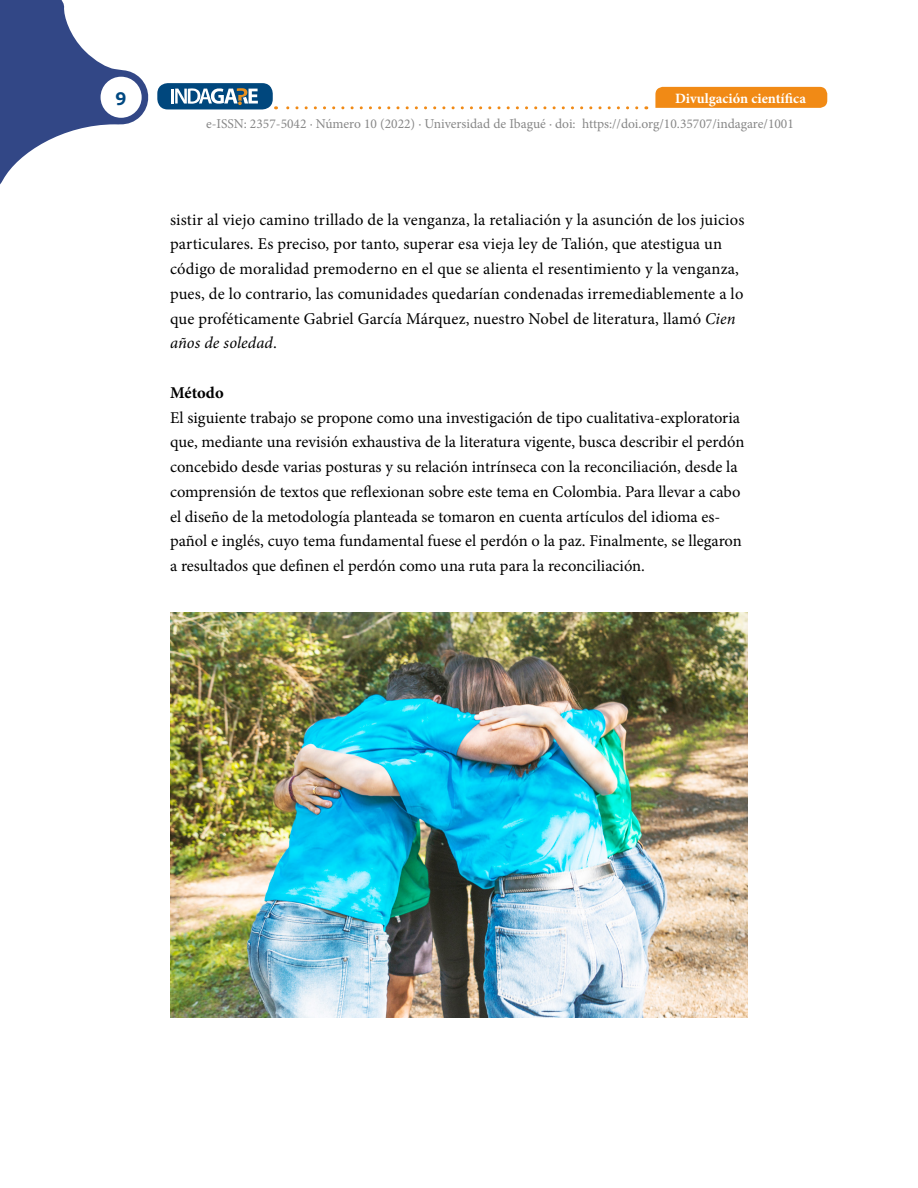
<style>
.page{position:relative;width:918px;height:1188px;background:#fff}
.page>*{position:absolute;margin:0;border:0;box-sizing:border-box;transform-origin:0 0}
.t1{font:700 18px "Bitter";color:#004881}
.t2{font:16.5px/24.8px "Minion Pro";color:#000}
.t3{font:700 16.5px "Minion Pro";letter-spacing:.005em;color:#000}
.t4{font:700 14.25px "Minion Pro";color:#fff}
.t5{font:13.5px "Minion Pro";color:#878787}
.s1{font-style:italic}
</style>
<div class="page">
<svg style="left:0;top:0;width:149px;height:185px"></svg>
<div style="left:655px;top:87px;width:172px;height:21px;background:#f18a15"></div>
<div style="left:157px;top:83px;width:116px;height:26px;background:#00477d;border-radius:10px"></div>
<div style="left:101px;top:77px;width:41px;height:41px;background:#fff;border-radius:50%"></div>
<svg style="left:172px;top:88px;width:86px;height:17px"></svg>
<svg style="left:276px;top:106px;width:361px;height:3px"></svg>
<img style="left:170px;top:613px;width:578px;height:405px">
<p class="t1" style="left:115px;top:87px;width:13px">9</p>
<p class="t4" style="left:675px;top:88px;width:132px">Divulgación científica</p>
<p class="t5" style="left:206px;top:114px;width:589px">e-ISSN: 2357-5042 · Número 10 (2022) · Universidad de Ibagué · doi: https://doi.org/10.35707/indagare/1001</p>
<p class="t2" style="left:170px;top:207px;width:576px">sistir al viejo camino trillado de la venganza, la retaliación y la asunción de los juicios particulares. Es preciso, por tanto, superar esa vieja ley de Talión, que atestigua un código de moralidad premoderno en el que se alienta el resentimiento y la venganza, pues, de lo contrario, las comunidades quedarían condenadas irremediablemente a lo que proféticamente Gabriel García Márquez, nuestro Nobel de literatura, llamó <span class="s1">Cien años de soledad</span>.</p>
<p class="t3" style="left:170px;top:381px;width:55px">Método</p>
<p class="t2" style="left:170px;top:405px;width:576px">El siguiente trabajo se propone como una investigación de tipo cualitativa-exploratoria que, mediante una revisión exhaustiva de la literatura vigente, busca describir el perdón concebido desde varias posturas y su relación intrínseca con la reconciliación, desde la comprensión de textos que reflexionan sobre este tema en Colombia. Para llevar a cabo el diseño de la metodología planteada se tomaron en cuenta artículos del idioma es&shy;pañol e inglés, cuyo tema fundamental fuese el perdón o la paz. Finalmente, se llegaron a resultados que definen el perdón como una ruta para la reconciliación.</p>
</div>
